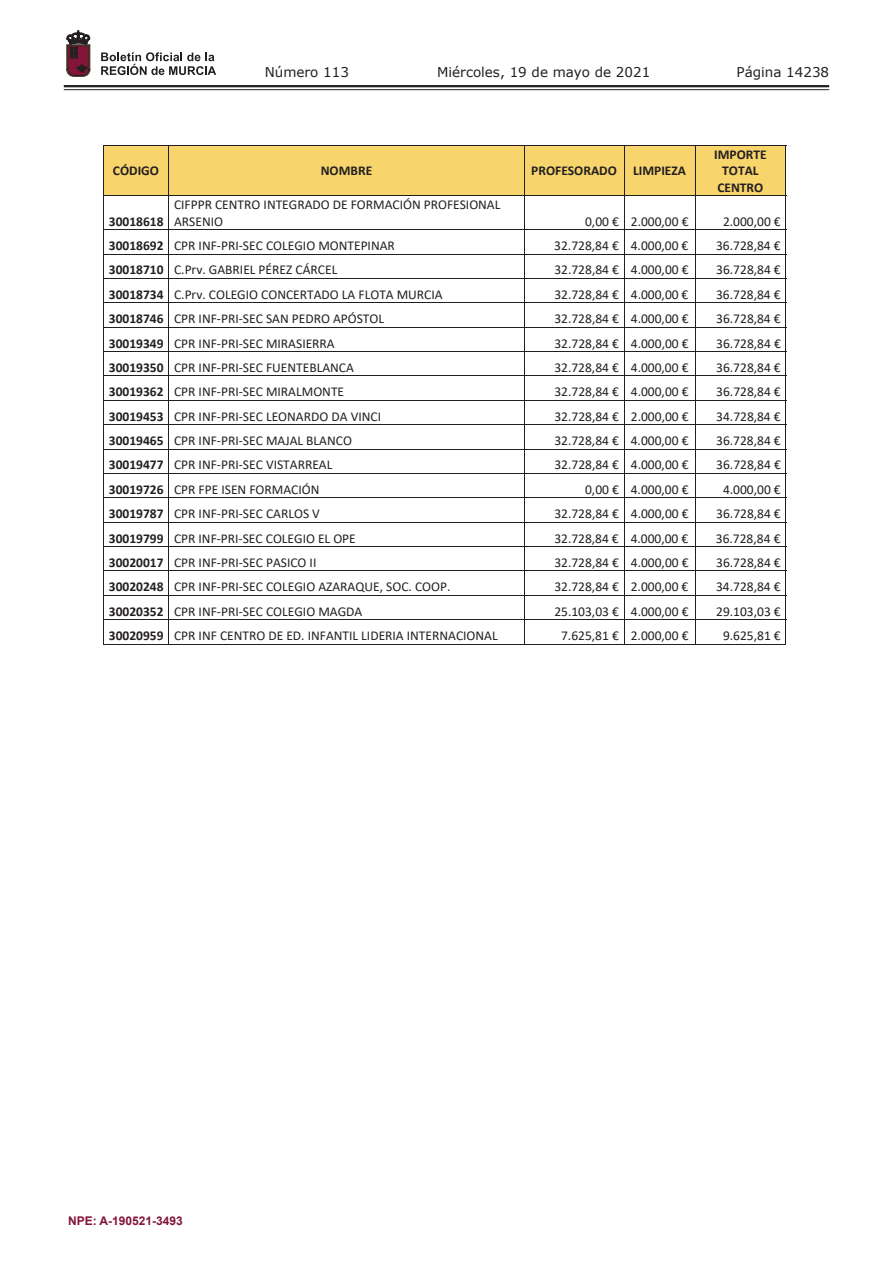
<style>
.page{position:relative;width:893px;height:1263px;background:#fff}
.page>*{position:absolute;margin:0;border:0;box-sizing:border-box;transform-origin:0 0}
.t1{font:13.5px/16.5px "Calibri";color:#231f20}
.t2{font:700 13.5px/16.5px "Calibri";color:#231f20;text-align:center}
.t3{font:13.5px "Verdana";color:#231f20}
.t4{font:700 12px "Arial";color:#83143a}
.s1{font-weight:700}
</style>
<div class="page">
<hr style="left:64px;top:85px;width:765px;height:2px;background:#231f20">
<hr style="left:64px;top:89px;width:765px;height:1px;background:#231f20">
<svg style="left:101px;top:52px;width:115px;height:23px"></svg>
<svg style="left:67px;top:31px;width:23px;height:45px"></svg>
<div style="left:104px;top:146px;width:64px;height:50px;background:#f7d56c"></div>
<div style="left:169px;top:146px;width:355px;height:50px;background:#f7d56c"></div>
<div style="left:524px;top:146px;width:100px;height:50px;background:#f7d56c"></div>
<div style="left:624px;top:146px;width:71px;height:50px;background:#f7d56c"></div>
<div style="left:695px;top:146px;width:91px;height:50px;background:#f7d56c"></div>
<hr style="left:103px;top:145px;width:683px;height:1px;background:#231f20">
<hr style="left:103px;top:146px;width:1px;height:50px;background:#231f20">
<hr style="left:168px;top:146px;width:1px;height:50px;background:#231f20">
<hr style="left:524px;top:146px;width:1px;height:50px;background:#231f20">
<hr style="left:624px;top:146px;width:1px;height:50px;background:#231f20">
<hr style="left:695px;top:146px;width:1px;height:50px;background:#231f20">
<hr style="left:786px;top:146px;width:1px;height:50px;background:#231f20">
<hr style="left:103px;top:196px;width:683px;height:1px;background:#231f20">
<hr style="left:103px;top:196px;width:1px;height:33px;background:#231f20">
<hr style="left:168px;top:196px;width:1px;height:33px;background:#231f20">
<hr style="left:524px;top:196px;width:1px;height:33px;background:#231f20">
<hr style="left:624px;top:196px;width:1px;height:33px;background:#231f20">
<hr style="left:695px;top:196px;width:1px;height:33px;background:#231f20">
<hr style="left:786px;top:196px;width:1px;height:33px;background:#231f20">
<hr style="left:103px;top:229px;width:683px;height:1px;background:#231f20">
<hr style="left:103px;top:254px;width:683px;height:1px;background:#231f20">
<hr style="left:103px;top:278px;width:683px;height:1px;background:#231f20">
<hr style="left:103px;top:302px;width:683px;height:1px;background:#231f20">
<hr style="left:103px;top:327px;width:683px;height:1px;background:#231f20">
<hr style="left:103px;top:351px;width:683px;height:1px;background:#231f20">
<hr style="left:103px;top:376px;width:683px;height:1px;background:#231f20">
<hr style="left:103px;top:400px;width:683px;height:1px;background:#231f20">
<hr style="left:103px;top:424px;width:683px;height:1px;background:#231f20">
<hr style="left:103px;top:449px;width:683px;height:1px;background:#231f20">
<hr style="left:103px;top:473px;width:683px;height:1px;background:#231f20">
<hr style="left:103px;top:497px;width:683px;height:1px;background:#231f20">
<hr style="left:103px;top:522px;width:683px;height:1px;background:#231f20">
<hr style="left:103px;top:546px;width:683px;height:1px;background:#231f20">
<hr style="left:103px;top:570px;width:683px;height:1px;background:#231f20">
<hr style="left:103px;top:595px;width:683px;height:1px;background:#231f20">
<hr style="left:103px;top:619px;width:683px;height:1px;background:#231f20">
<svg style="left:103px;top:230px;width:1px;height:414px"></svg>
<hr style="left:103px;top:644px;width:65px;height:1px;background:#231f20">
<svg style="left:168px;top:230px;width:1px;height:414px"></svg>
<hr style="left:169px;top:644px;width:355px;height:1px;background:#231f20">
<svg style="left:524px;top:230px;width:1px;height:414px"></svg>
<hr style="left:525px;top:644px;width:99px;height:1px;background:#231f20">
<svg style="left:624px;top:230px;width:1px;height:414px"></svg>
<hr style="left:625px;top:644px;width:70px;height:1px;background:#231f20">
<svg style="left:695px;top:230px;width:1px;height:414px"></svg>
<hr style="left:695px;top:644px;width:91px;height:1px;background:#231f20">
<svg style="left:786px;top:254px;width:1px;height:366px"></svg>
<p class="t3" style="left:265px;top:62px;width:86px">Número 113</p>
<p class="t3" style="left:437px;top:62px;width:215px">Miércoles, 19 de mayo de 2021</p>
<p class="t3" style="left:736px;top:62px;width:94px">Página 14238</p>
<p class="t2" style="left:113px;top:163px;width:48px">CÓDIGO</p>
<p class="t2" style="left:321px;top:163px;width:53px">NOMBRE</p>
<p class="t2" style="left:531px;top:163px;width:156px">PROFESORADO LIMPIEZA</p>
<p class="t2" style="left:714px;top:146px;width:54px">IMPORTE<br>TOTAL<br>CENTRO</p>
<p class="t2" style="left:109px;top:213px;width:56px">30018618</p>
<p class="t1" style="left:174px;top:196px;width:328px">CIFPPR CENTRO INTEGRADO DE FORMACIÓN PROFESIONAL<br>ARSENIO</p>
<p class="t1" style="left:585px;top:213px;width:105px">0,00 € 2.000,00 €</p>
<p class="t1" style="left:723px;top:213px;width:59px">2.000,00 €</p>
<p class="t1" style="left:109px;top:237px;width:287px"><span class="s1">30018692</span> CPR INF‐PRI‐SEC COLEGIO MONTEPINAR</p>
<p class="t1" style="left:554px;top:237px;width:136px">32.728,84 € 4.000,00 €</p>
<p class="t1" style="left:716px;top:237px;width:66px">36.728,84 €</p>
<p class="t1" style="left:109px;top:261px;width:230px"><span class="s1">30018710</span> C.Prv. GABRIEL PÉREZ CÁRCEL</p>
<p class="t1" style="left:554px;top:261px;width:136px">32.728,84 € 4.000,00 €</p>
<p class="t1" style="left:716px;top:261px;width:66px">36.728,84 €</p>
<p class="t1" style="left:109px;top:286px;width:335px"><span class="s1">30018734</span> C.Prv. COLEGIO CONCERTADO LA FLOTA MURCIA</p>
<p class="t1" style="left:554px;top:286px;width:136px">32.728,84 € 4.000,00 €</p>
<p class="t1" style="left:716px;top:286px;width:66px">36.728,84 €</p>
<p class="t1" style="left:109px;top:310px;width:277px"><span class="s1">30018746</span> CPR INF‐PRI‐SEC SAN PEDRO APÓSTOL</p>
<p class="t1" style="left:554px;top:310px;width:136px">32.728,84 € 4.000,00 €</p>
<p class="t1" style="left:716px;top:310px;width:66px">36.728,84 €</p>
<p class="t1" style="left:109px;top:334px;width:227px"><span class="s1">30019349</span> CPR INF‐PRI‐SEC MIRASIERRA</p>
<p class="t1" style="left:554px;top:334px;width:136px">32.728,84 € 4.000,00 €</p>
<p class="t1" style="left:716px;top:334px;width:66px">36.728,84 €</p>
<p class="t1" style="left:109px;top:359px;width:247px"><span class="s1">30019350</span> CPR INF‐PRI‐SEC FUENTEBLANCA</p>
<p class="t1" style="left:554px;top:359px;width:136px">32.728,84 € 4.000,00 €</p>
<p class="t1" style="left:716px;top:359px;width:66px">36.728,84 €</p>
<p class="t1" style="left:109px;top:383px;width:237px"><span class="s1">30019362</span> CPR INF‐PRI‐SEC MIRALMONTE</p>
<p class="t1" style="left:554px;top:383px;width:136px">32.728,84 € 4.000,00 €</p>
<p class="t1" style="left:716px;top:383px;width:66px">36.728,84 €</p>
<p class="t1" style="left:109px;top:408px;width:274px"><span class="s1">30019453</span> CPR INF‐PRI‐SEC LEONARDO DA VINCI</p>
<p class="t1" style="left:554px;top:408px;width:136px">32.728,84 € 2.000,00 €</p>
<p class="t1" style="left:716px;top:408px;width:66px">34.728,84 €</p>
<p class="t1" style="left:109px;top:432px;width:245px"><span class="s1">30019465</span> CPR INF‐PRI‐SEC MAJAL BLANCO</p>
<p class="t1" style="left:554px;top:432px;width:136px">32.728,84 € 4.000,00 €</p>
<p class="t1" style="left:716px;top:432px;width:66px">36.728,84 €</p>
<p class="t1" style="left:109px;top:456px;width:225px"><span class="s1">30019477</span> CPR INF‐PRI‐SEC VISTARREAL</p>
<p class="t1" style="left:554px;top:456px;width:136px">32.728,84 € 4.000,00 €</p>
<p class="t1" style="left:716px;top:456px;width:66px">36.728,84 €</p>
<p class="t1" style="left:109px;top:481px;width:212px"><span class="s1">30019726</span> CPR FPE ISEN FORMACIÓN</p>
<p class="t1" style="left:585px;top:481px;width:105px">0,00 € 4.000,00 €</p>
<p class="t1" style="left:723px;top:481px;width:59px">4.000,00 €</p>
<p class="t1" style="left:109px;top:505px;width:212px"><span class="s1">30019787</span> CPR INF‐PRI‐SEC CARLOS V</p>
<p class="t1" style="left:554px;top:505px;width:136px">32.728,84 € 4.000,00 €</p>
<p class="t1" style="left:716px;top:505px;width:66px">36.728,84 €</p>
<p class="t1" style="left:109px;top:529px;width:248px"><span class="s1">30019799</span> CPR INF‐PRI‐SEC COLEGIO EL OPE</p>
<p class="t1" style="left:554px;top:529px;width:135px">32.728,84 € 4.000,00 €</p>
<p class="t1" style="left:716px;top:529px;width:66px">36.728,84 €</p>
<p class="t1" style="left:109px;top:554px;width:209px"><span class="s1">30020017</span> CPR INF‐PRI‐SEC PASICO II</p>
<p class="t1" style="left:554px;top:554px;width:136px">32.728,84 € 4.000,00 €</p>
<p class="t1" style="left:716px;top:554px;width:66px">36.728,84 €</p>
<p class="t1" style="left:109px;top:578px;width:343px"><span class="s1">30020248</span> CPR INF‐PRI‐SEC COLEGIO AZARAQUE, SOC. COOP.</p>
<p class="t1" style="left:554px;top:578px;width:136px">32.728,84 € 2.000,00 €</p>
<p class="t1" style="left:716px;top:578px;width:66px">34.728,84 €</p>
<p class="t1" style="left:109px;top:603px;width:255px"><span class="s1">30020352</span> CPR INF‐PRI‐SEC COLEGIO MAGDA</p>
<p class="t1" style="left:554px;top:603px;width:136px">25.103,03 € 4.000,00 €</p>
<p class="t1" style="left:716px;top:603px;width:66px">29.103,03 €</p>
<p class="t1" style="left:109px;top:627px;width:390px"><span class="s1">30020959</span> CPR INF CENTRO DE ED. INFANTIL LIDERIA INTERNACIONAL</p>
<p class="t1" style="left:561px;top:627px;width:129px">7.625,81 € 2.000,00 €</p>
<p class="t1" style="left:723px;top:627px;width:59px">9.625,81 €</p>
<p class="t4" style="left:68px;top:1212px;width:116px">NPE: A-190521-3493</p>
</div>
